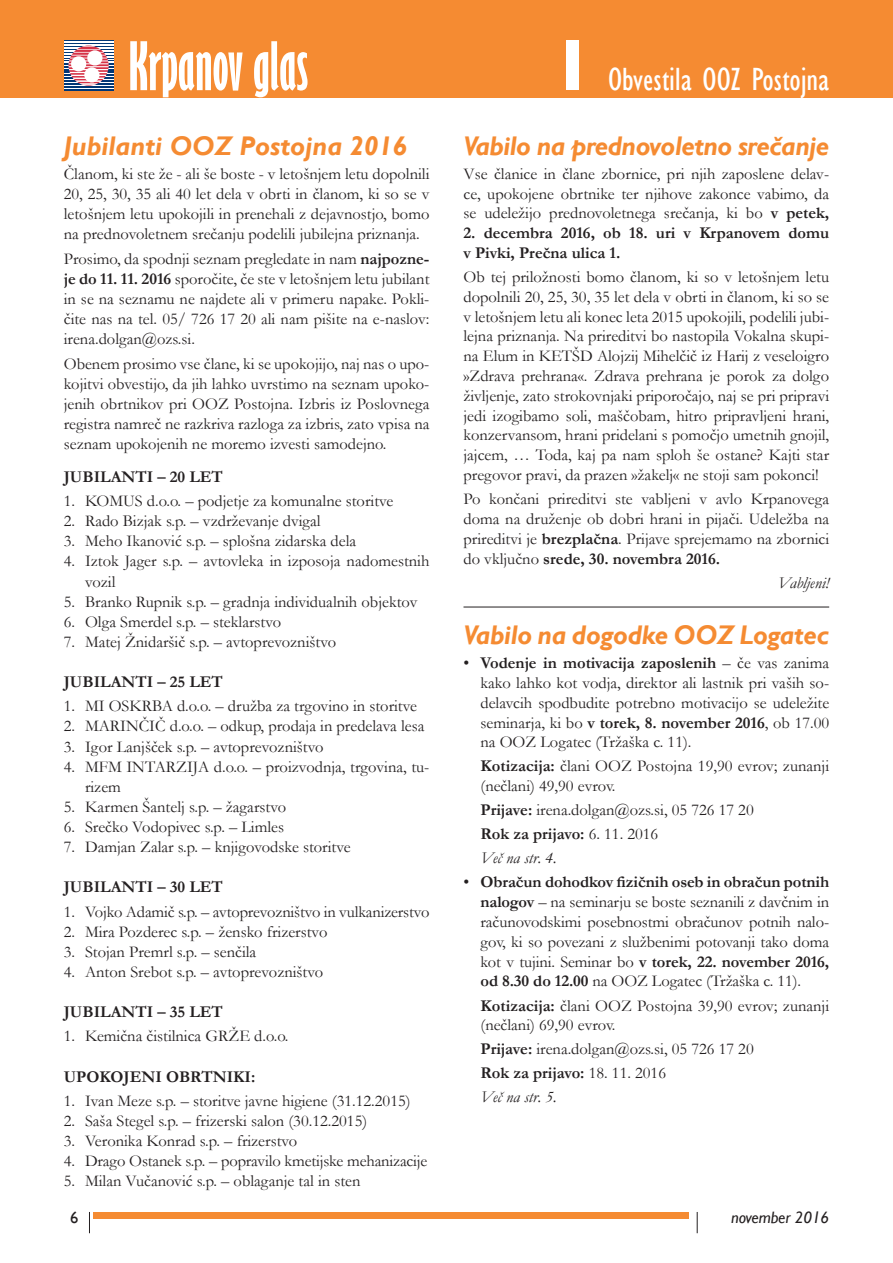
<style>
.page{position:relative;width:893px;height:1263px;background:#fff}
.page>*{position:absolute;margin:0;border:0;box-sizing:border-box;transform-origin:0 0}
.t1{font:700 extra-condensed 61.5px "Gill Sans";color:#fff}
.t2{font:condensed 33px "Gill Sans";color:#fff}
.t3{font:italic 700 27px "Gill Sans";letter-spacing:-.01em;color:#f58b32}
.t4{font:16.5px/19.8px "Garamond";color:#231f20;text-align:justify}
.t5{font:700 16.5px/19.8px "Garamond";color:#231f20}
.t6{font:italic 16.5px "Gill Sans";letter-spacing:-.01em;color:#231f20}
.t7{font:italic 16.5px "Garamond";color:#231f20}
.t8{font:16.5px "Gill Sans";color:#231f20}
.s1{font-weight:700}
.s2{font-style:italic}
</style>
<div class="page">
<svg style="left:89px;top:1212px;width:1px;height:21px"></svg>
<div style="left:94px;top:1212px;width:595px;height:6px;background:#f58b32"></div>
<svg style="left:697px;top:1212px;width:1px;height:21px"></svg>
<div style="left:0;top:0;width:893px;height:98px;background:#f58b32"></div>
<div style="left:566px;top:41px;width:13px;height:49px;background:#fff"></div>
<svg style="left:64px;top:41px;width:49px;height:49px"></svg>
<hr style="left:64px;top:43px;width:49px;height:1px;background:#013775">
<hr style="left:64px;top:46px;width:49px;height:1px;background:#013775">
<hr style="left:64px;top:49px;width:49px;height:1px;background:#013775">
<hr style="left:64px;top:52px;width:49px;height:1px;background:#013775">
<hr style="left:64px;top:55px;width:49px;height:1px;background:#013775">
<hr style="left:64px;top:58px;width:49px;height:1px;background:#013775">
<hr style="left:64px;top:60px;width:49px;height:1px;background:#013775">
<hr style="left:64px;top:63px;width:49px;height:1px;background:#013775">
<hr style="left:64px;top:66px;width:49px;height:1px;background:#013775">
<hr style="left:64px;top:69px;width:49px;height:1px;background:#013775">
<hr style="left:64px;top:72px;width:49px;height:1px;background:#013775">
<hr style="left:64px;top:75px;width:49px;height:1px;background:#013775">
<hr style="left:64px;top:78px;width:49px;height:1px;background:#013775">
<hr style="left:64px;top:80px;width:49px;height:2px;background:#013775">
<hr style="left:64px;top:83px;width:49px;height:2px;background:#013775">
<hr style="left:64px;top:86px;width:49px;height:2px;background:#013775">
<hr style="left:64px;top:41px;width:49px;height:1px;background:#013775">
<hr style="left:64px;top:89px;width:49px;height:1px;background:#013775">
<svg style="left:69px;top:46px;width:40px;height:39px;background:#d7aeba"></svg>
<hr style="left:463px;top:607px;width:366px;height:1px;background:#231f20">
<h1 class="t1" style="left:129px;top:29px;width:181px">Krpanov glas</h1>
<h3 class="t3" style="left:64px;top:130px;width:345px">Jubilanti OOZ Postojna 2016</h3>
<p class="t4" style="left:64px;top:163px;width:367px">Članom, ki ste že - ali še boste - v letošnjem letu dopolnili 20, 25, 30, 35 ali 40 let dela v obrti in članom, ki so se v letošnjem letu upokojili in prenehali z dejavnostjo, bomo na prednovoletnem srečanju podelili jubilejna priznanja.</p>
<p class="t4" style="left:64px;top:248px;width:367px">Prosimo, da spodnji seznam pregledate in nam <span class="s1">najpozne&shy;je do 11. 11. 2016</span> sporočite, če ste v letošnjem letu jubilant in se na seznamu ne najdete ali v primeru napake. Pokli&shy;čite nas na tel. 05/ 726 17 20 ali nam pišite na e-naslov: irena.dolgan@ozs.si.</p>
<p class="t4" style="left:64px;top:353px;width:367px">Obenem prosimo vse člane, ki se upokojijo, naj nas o upo&shy;kojitvi obvestijo, da jih lahko uvrstimo na seznam upoko&shy;jenih obrtnikov pri OOZ Postojna. Izbris iz Poslovnega registra namreč ne razkriva razloga za izbris, zato vpisa na seznam upokojenih ne moremo izvesti samodejno.</p>
<p class="t5" style="left:64px;top:467px;width:161px">JUBILANTI – 20 LET</p>
<p class="t4" style="left:64px;top:491px;width:331px">1. KOMUS d.o.o. – podjetje za komunalne storitve</p>
<p class="t4" style="left:64px;top:511px;width:258px">2. Rado Bizjak s.p. – vzdrževanje dvigal</p>
<p class="t4" style="left:64px;top:531px;width:294px">3. Meho Ikanović s.p. – splošna zidarska dela</p>
<p class="t4" style="left:85px;top:551px;width:346px;text-indent:-21px">4. Iztok Jager s.p. – avtovleka in izposoja nadomestnih vozil</p>
<p class="t4" style="left:64px;top:591px;width:355px">5. Branko Rupnik s.p. – gradnja individualnih objektov</p>
<p class="t4" style="left:64px;top:611px;width:219px">6. Olga Smerdel s.p. – steklarstvo</p>
<p class="t4" style="left:64px;top:631px;width:274px">7. Matej Žnidaršič s.p. – avtoprevozništvo</p>
<p class="t5" style="left:64px;top:672px;width:161px">JUBILANTI – 25 LET</p>
<p class="t4" style="left:64px;top:696px;width:355px">1. MI OSKRBA d.o.o. – družba za trgovino in storitve</p>
<p class="t4" style="left:64px;top:716px;width:362px">2. MARINČIČ d.o.o. – odkup, prodaja in predelava lesa</p>
<p class="t4" style="left:64px;top:736px;width:261px">3. Igor Lanjšček s.p. – avtoprevozništvo</p>
<p class="t4" style="left:85px;top:756px;width:346px;text-indent:-21px">4. MFM INTARZIJA d.o.o. – proizvodnja, trgovina, tu&shy;rizem</p>
<p class="t4" style="left:64px;top:796px;width:224px">5. Karmen Šantelj s.p. – žagarstvo</p>
<p class="t4" style="left:64px;top:816px;width:222px">6. Srečko Vodopivec s.p. – Limles</p>
<p class="t4" style="left:64px;top:836px;width:288px">7. Damjan Zalar s.p. – knjigovodske storitve</p>
<p class="t5" style="left:64px;top:877px;width:161px">JUBILANTI – 30 LET</p>
<p class="t4" style="left:64px;top:901px;width:367px">1. Vojko Adamič s.p. – avtoprevozništvo in vulkanizerstvo</p>
<p class="t4" style="left:64px;top:921px;width:265px">2. Mira Pozderec s.p. – žensko frizerstvo</p>
<p class="t4" style="left:64px;top:941px;width:194px">3. Stojan Premrl s.p. – senčila</p>
<p class="t4" style="left:64px;top:961px;width:261px">4. Anton Srebot s.p. – avtoprevozništvo</p>
<p class="t5" style="left:64px;top:1002px;width:161px">JUBILANTI – 35 LET</p>
<p class="t4" style="left:64px;top:1026px;width:226px">1. Kemična čistilnica GRŽE d.o.o.</p>
<p class="t5" style="left:64px;top:1066px;width:193px">UPOKOJENI OBRTNIKI:</p>
<p class="t4" style="left:64px;top:1090px;width:348px">1. Ivan Meze s.p. – storitve javne higiene (31.12.2015)</p>
<p class="t4" style="left:64px;top:1110px;width:305px">2. Saša Stegel s.p. – frizerski salon (30.12.2015)</p>
<p class="t4" style="left:64px;top:1131px;width:235px">3. Veronika Konrad s.p. – frizerstvo</p>
<p class="t4" style="left:64px;top:1151px;width:365px">4. Drago Ostanek s.p. – popravilo kmetijske mehanizacije</p>
<p class="t4" style="left:64px;top:1171px;width:298px">5. Milan Vučanović s.p. – oblaganje tal in sten</p>
<h2 class="t2" style="left:608px;top:59px;width:223px">Obvestila OOZ Postojna</h2>
<h3 class="t3" style="left:463px;top:130px;width:367px">Vabilo na prednovoletno srečanje</h3>
<p class="t4" style="left:463px;top:163px;width:367px">Vse članice in člane zbornice, pri njih zaposlene delav&shy;ce, upokojene obrtnike ter njihove zakonce vabimo, da se udeležijo prednovoletnega srečanja, ki bo <span class="s1">v petek,</span></p>
<p class="t5" style="left:463px;top:223px;width:367px">2. decembra 2016, ob 18. uri v Krpanovem domu v Pivki, Prečna ulica 1.</p>
<p class="t4" style="left:463px;top:267px;width:367px">Ob tej priložnosti bomo članom, ki so v letošnjem letu dopolnili 20, 25, 30, 35 let dela v obrti in članom, ki so se v letošnjem letu ali konec leta 2015 upokojili, podelili jubi&shy;lejna priznanja. Na prireditvi bo nastopila Vokalna skupi&shy;na Elum in KETŠD Alojzij Mihelčič iz Harij z veseloigro »Zdrava prehrana«. Zdrava prehrana je porok za dolgo življenje, zato strokovnjaki priporočajo, naj se pri pripravi jedi izogibamo soli, maščobam, hitro pripravljeni hrani, konzervansom, hrani pridelani s pomočjo umetnih gnojil, jajcem, … Toda, kaj pa nam sploh še ostane? Kajti star pregovor pravi, da prazen »žakelj« ne stoji sam pokonci!</p>
<p class="t4" style="left:463px;top:489px;width:367px">Po končani prireditvi ste vabljeni v avlo Krpanovega doma na druženje ob dobri hrani in pijači. Udeležba na prireditvi je <span class="s1">brezplačna</span>. Prijave sprejemamo na zbornici do vključno <span class="s1">srede, 30. novembra 2016.</span></p>
<p class="t7" style="left:778px;top:571px;width:53px">Vabljeni!</p>
<h3 class="t3" style="left:463px;top:619px;width:367px">Vabilo na dogodke OOZ Logatec</h3>
<p class="t4" style="left:480px;top:653px;width:350px;text-indent:-17px">• <span class="s1">Vodenje in motivacija zaposlenih</span> – če vas zanima kako lahko kot vodja, direktor ali lastnik pri vaših so&shy;delavcih spodbudite potrebno motivacijo se udeležite seminarja, ki bo <span class="s1">v torek, 8. november 2016</span>, ob 17.00 na OOZ Logatec (Tržaška c. 11).</p>
<p class="t4" style="left:480px;top:756px;width:350px"><span class="s1">Kotizacija:</span> člani OOZ Postojna 19,90 evrov; zunanji (nečlani) 49,90 evrov.</p>
<p class="t4" style="left:480px;top:798px;width:275px;line-height:24px;text-align:left"><span class="s1">Prijave:</span> irena.dolgan@ozs.si, 05 726 17 20<br><span class="s1">Rok za prijavo:</span> 6. 11. 2016<br><span class="s2">Več na str. 4.</span></p>
<p class="t4" style="left:480px;top:872px;width:350px;text-indent:-17px">• <span class="s1">Obračun dohodkov fizičnih oseb in obračun potnih nalogov</span> – na seminarju se boste seznanili z davčnim in računovodskimi posebnostmi obračunov potnih nalo&shy;gov, ki so povezani z službenimi potovanji tako doma kot v tujini. Seminar bo <span class="s1">v torek, 22. november 2016, od 8.30 do 12.00</span> na OOZ Logatec (Tržaška c. 11).</p>
<p class="t4" style="left:480px;top:995px;width:350px"><span class="s1">Kotizacija:</span> člani OOZ Postojna 39,90 evrov; zunanji (nečlani) 69,90 evrov.</p>
<p class="t4" style="left:480px;top:1037px;width:275px;line-height:24px;text-align:left"><span class="s1">Prijave:</span> irena.dolgan@ozs.si, 05 726 17 20<br><span class="s1">Rok za prijavo:</span> 18. 11. 2016<br><span class="s2">Več na str. 5.</span></p>
<p class="t8" style="left:70px;top:1208px;width:10px">6</p>
<p class="t6" style="left:731px;top:1208px;width:100px">november 2016</p>
</div>
